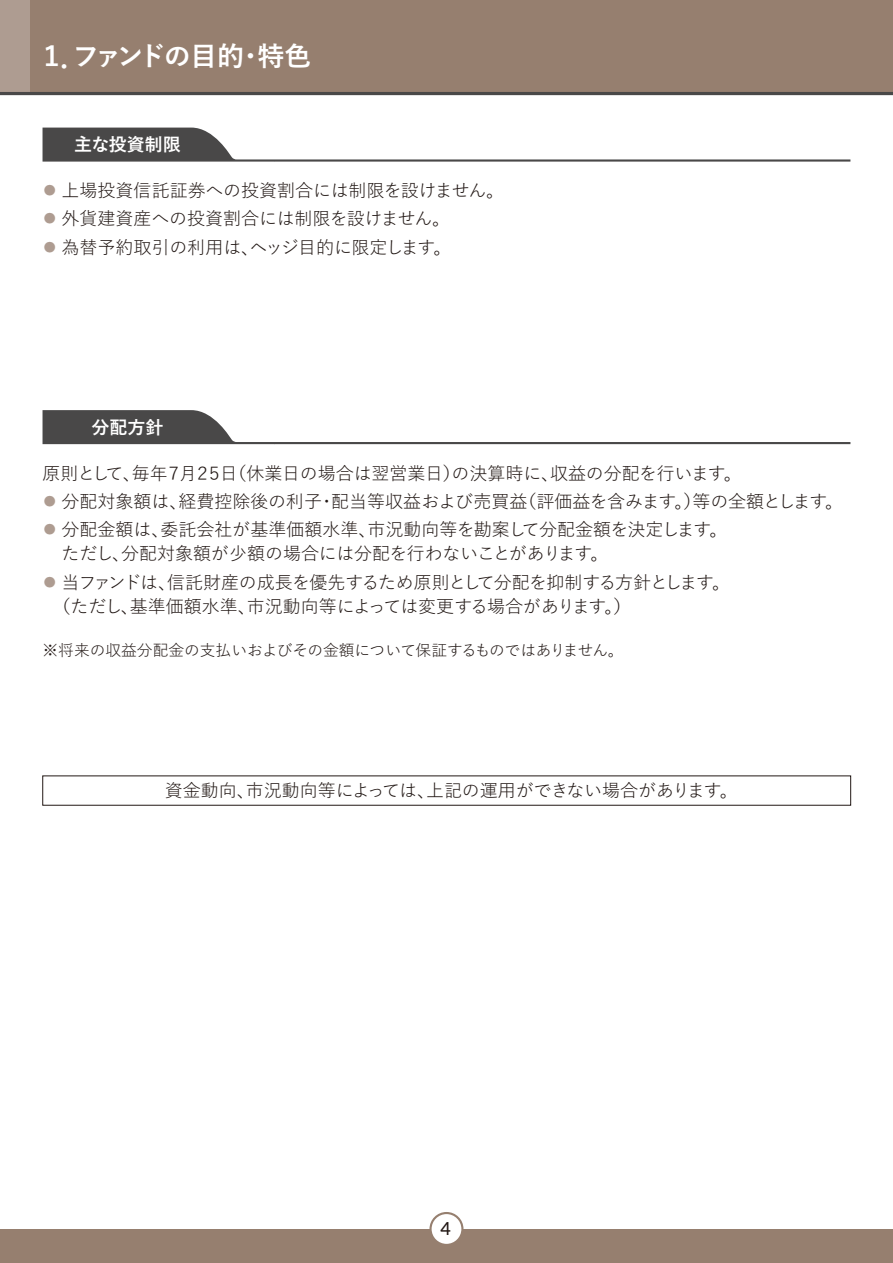
<style>
.page{position:relative;width:893px;height:1263px;background:#fff}
.page>*{position:absolute;margin:0;border:0;box-sizing:border-box;transform-origin:0 0}
.t1{font:700 27px "Yu Go";letter-spacing:-.095em;color:#fff}
.t2{font:18px/28.2px "Yu Go Pr 6 N";letter-spacing:-.005em;color:#221815}
.t3{font:700 18px "Yu Go";color:#fff}
.t4{font:500 18px "Lato";color:#221815}
.t5{font:15.75px "Yu Go Pr 6 N";letter-spacing:-.005em;color:#221815}
.s1{color:#ae9c91}
</style>
<div class="page">
<div style="left:0;top:0;width:893px;height:94px;background:#967f6f"></div>
<div style="left:0;top:0;width:30px;height:94px;background:#ae9c91"></div>
<div style="left:0;top:1229px;width:893px;height:34px;background:#967f6f"></div>
<div style="left:431px;top:1213px;width:31px;height:32px;background:#fff;border-radius:50%"></div>
<div style="left:429px;top:1212px;width:34px;height:34px;border:2px solid #967f6f;border-radius:50%"></div>
<svg style="left:43px;top:128px;width:807px;height:34px"></svg>
<svg style="left:43px;top:410px;width:807px;height:34px"></svg>
<hr style="left:0;top:92px;width:893px;height:3px;background:#494848">
<h1 class="t1" style="left:38px;top:41px;width:275px">１．ファンドの目的・特色</h1>
<p class="t3" style="left:74px;top:135px;width:108px">主な投資制限</p>
<p class="t2" style="left:41px;top:174px;width:465px"><span class="s1">⿟</span> 上場投資信託証券への投資割合には制限を設けません。<span class="s1">⿟</span> 外貨建資産への投資割合には制限を設けません。<br><span class="s1">⿟</span> 為替予約取引の利用は、ヘッジ目的に限定します。</p>
<p class="t3" style="left:92px;top:417px;width:73px">分配方針</p>
<p class="t2" style="left:41px;top:457px;width:804px">原則として、毎年７月２５日（休業日の場合は翌営業日）の決算時に、収益の分配を行います。<br><span class="s1">⿟</span> 分配対象額は、経費控除後の利子・配当等収益および売買益（評価益を含みます。）等の全額とします。<span class="s1">⿟</span> 分配金額は、委託会社が基準価額水準、市況動向等を勘案して分配金額を決定します。</p>
<p class="t2" style="left:41px;top:537px;width:691px;text-indent:21px">ただし、分配対象額が少額の場合には分配を行わないことがあります。<br><span class="s1">⿟</span> 当ファンドは、信託財産の成長を優先するため原則として分配を抑制する方針とします。</p>
<p class="t2" style="left:62px;top:589px;width:571px">(ただし、基準価額水準、市況動向等によっては変更する場合があります。）</p>
<p class="t5" style="left:43px;top:635px;width:583px">※将来の収益分配金の支払いおよびその金額について保証するものではありません。</p>
<p class="t2" style="left:165px;top:774px;width:574px">資金動向、市況動向等によっては、上記の運用ができない場合があります。</p>
<p class="t4" style="left:441px;top:1216px;width:12px">4</p>
</div>
